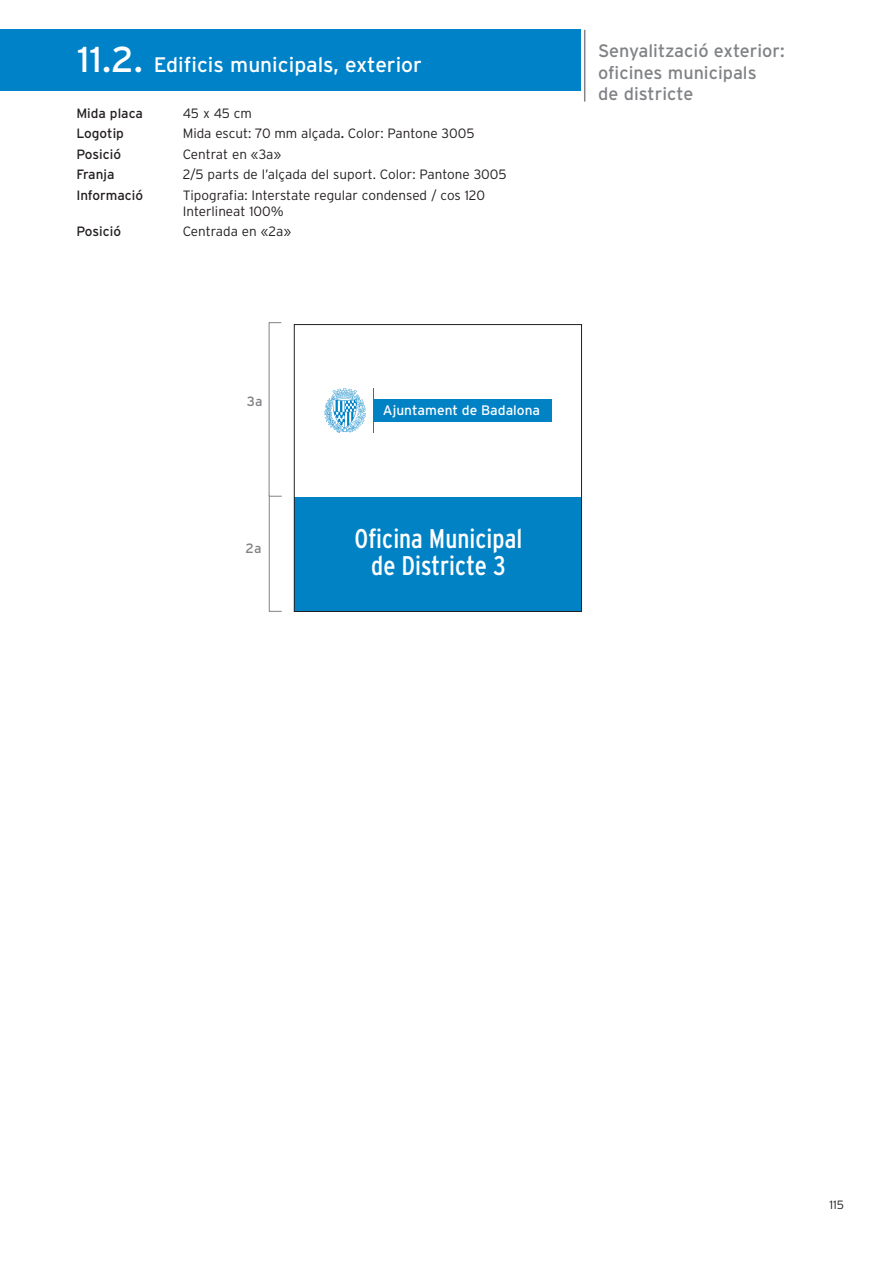
<style>
.page{position:relative;width:893px;height:1263px;background:#fff}
.page>*{position:absolute;margin:0;border:0;box-sizing:border-box;transform-origin:0 0}
.t1{font:condensed 27px/27px "Interstate";color:#fff;text-align:center}
.t2{font:21px "Interstate";color:#fff}
.t3{font:18px/21.6px "Interstate";color:#808285}
.t4{font:13.8px "Interstate";color:#fff}
.t5{font:300 13.5px/16.2px "Interstate";color:#231f20}
.t6{font:13.5px "Interstate";color:#231f20}
.t7{font:13.5px "Interstate";color:#808285}
.t8{font:300 12px "Interstate";color:#231f20}
.s1{font-size:36px}
.s2{font-weight:400}
</style>
<div class="page">
<div style="left:0;top:30px;width:580px;height:61px;background:#0082c8"></div>
<hr style="left:584px;top:30px;width:1px;height:72px;background:#808285">
<svg style="left:324px;top:388px;width:42px;height:45px"></svg>
<div style="left:373px;top:399px;width:179px;height:23px;background:#0082c5"></div>
<hr style="left:373px;top:388px;width:1px;height:44px;background:#0082c5">
<div style="left:294px;top:497px;width:287px;height:115px;background:#0082c5"></div>
<div style="left:294px;top:324px;width:288px;height:288px;border:1px solid #231f20"></div>
<svg style="left:268px;top:322px;width:14px;height:290px"></svg>
<h2 class="t2" style="left:77px;top:57px;width:346px"><span class="s1">11.2.</span> Edificis municipals, exterior</h2>
<p class="t6" style="left:76px;top:108px;width:68px">Mida placa</p>
<p class="t5" style="left:183px;top:106px;width:71px">45 x 45 cm</p>
<p class="t6" style="left:76px;top:129px;width:49px">Logotip</p>
<p class="t5" style="left:183px;top:127px;width:293px">Mida escut: 70 mm alçada<span class="s2">.</span> Color: Pantone 3005</p>
<p class="t6" style="left:76px;top:149px;width:46px">Posició</p>
<p class="t5" style="left:183px;top:147px;width:100px">Centrat en «3a»</p>
<p class="t6" style="left:76px;top:169px;width:40px">Franja</p>
<p class="t5" style="left:183px;top:168px;width:325px">2/5 parts de l’alçada del suport. Color: Pantone 3005</p>
<p class="t6" style="left:76px;top:190px;width:68px">Informació</p>
<p class="t5" style="left:183px;top:188px;width:304px">Tipografia: Interstate regular condensed / cos 120<br>Interlineat 100%</p>
<p class="t6" style="left:76px;top:227px;width:46px">Posició</p>
<p class="t5" style="left:183px;top:225px;width:110px">Centrada en «2a»</p>
<h3 class="t3" style="left:598px;top:41px;width:188px">Senyalització exterior: oficines municipals<br>de districte</h3>
<p class="t7" style="left:247px;top:396px;width:17px">3a</p>
<p class="t7" style="left:245px;top:544px;width:17px">2a</p>
<p class="t4" style="left:383px;top:405px;width:159px">Ajuntament de Badalona</p>
<h1 class="t1" style="left:354px;top:527px;width:169px">Oficina Municipal de Districte 3</h1>
<p class="t8" style="left:829px;top:1200px;width:16px">115</p>
</div>
